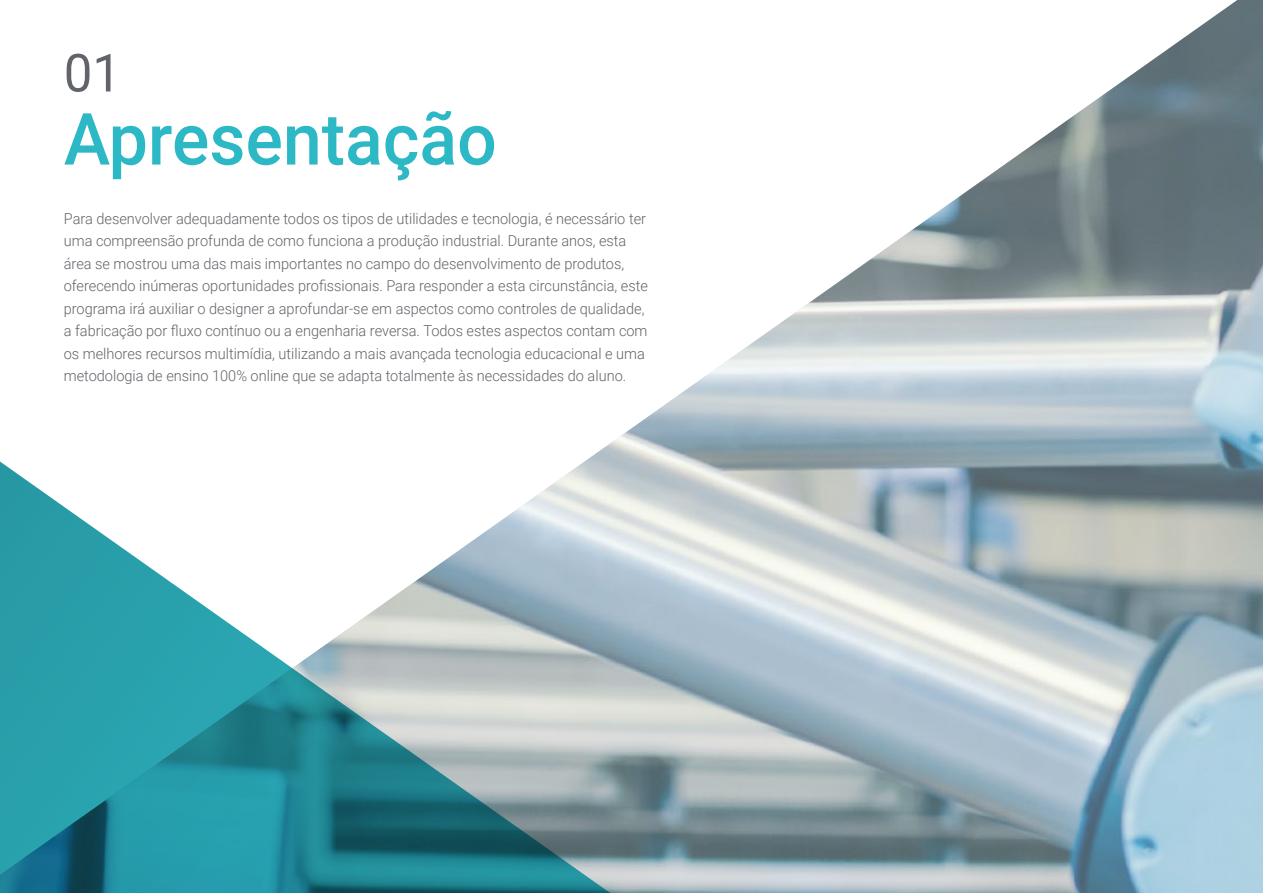
<style>
.page{position:relative;width:1263px;height:893px;background:#fff}
.page>*{position:absolute;margin:0;border:0;box-sizing:border-box;transform-origin:0 0}
.t1{font:500 72px "Roboto";color:#2db8c5}
.t2{font:52.5px "Roboto";color:#61646a}
.t3{font:300 15px/22.5px "Roboto";color:#61646a}
</style>
<div class="page">
<img style="left:607px;top:0;width:656px;height:893px">
<svg style="left:0;top:446px;width:640px;height:447px"></svg>
<h2 class="t2" style="left:64px;top:36px;width:59px">01</h2>
<h1 class="t1" style="left:64px;top:89px;width:435px">Apresentação</h1>
<p class="t3" style="left:64px;top:207px;width:586px">Para desenvolver adequadamente todos os tipos de utilidades e tecnologia, é necessário ter uma compreensão profunda de como funciona a produção industrial. Durante anos, esta área se mostrou uma das mais importantes no campo do desenvolvimento de produtos, oferecendo inúmeras oportunidades profissionais. Para responder a esta circunstância, este programa irá auxiliar o designer a aprofundar-se em aspectos como controles de qualidade, a fabricação por fluxo contínuo ou a engenharia reversa. Todos estes aspectos contam com os melhores recursos multimídia, utilizando a mais avançada tecnologia educacional e uma metodologia de ensino 100% online que se adapta totalmente às necessidades do aluno.</p>
</div>
